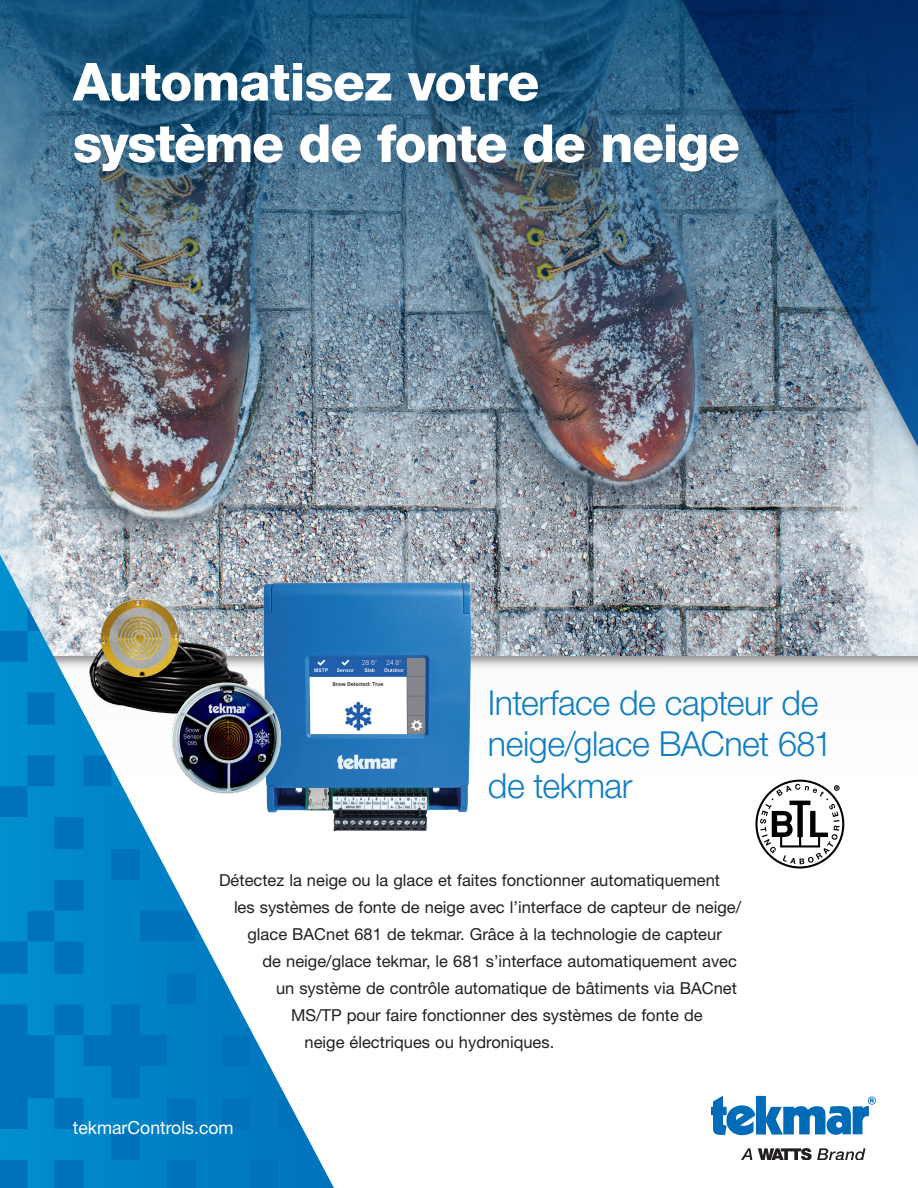
<style>
.page{position:relative;width:918px;height:1188px;background:#fff}
.page>*{position:absolute;margin:0;border:0;box-sizing:border-box;transform-origin:0 0}
.Headline_1__color_va{font:800 52.5px/61.5px "Helvetica Neue LT Std";letter-spacing:-.025em;color:#fff}
.Headline_1__color_va-2{font:300 34.5px/41.4px "Helvetica Neue LT Std";letter-spacing:-.015em;color:#127ec2}
.t1{font:18px "Helvetica Neue LT Std";color:#fff}
.body{font:16.5px "Helvetica Neue LT Std";color:#231f20}
</style>
<div class="page">
<img style="left:0;top:0;width:876px;height:1188px">
<img style="left:259px;top:579px;width:220px;height:258px">
<div style="left:661px;top:0;width:257px;height:884px;background:#231f20;opacity:.21"></div>
<img style="left:668px;top:0;width:250px;height:870px">
<img style="left:78px;top:566px;width:171px;height:165px">
<img style="left:158px;top:644px;width:159px;height:159px">
<svg style="left:755px;top:780px;width:89px;height:88px"></svg>
<p class="Headline_1__color_va" style="left:73px;top:51px;width:669px">Automatisez votre système de fonte de neige</p>
<p class="Headline_1__color_va-2" style="left:488px;top:681px;width:346px">Interface de capteur de neige/glace BACnet 681 de tekmar</p>
<p class="body" style="left:219px;top:870px;width:503px">Détectez la neige ou la glace et faites fonctionner automatiquement</p>
<p class="body" style="left:234px;top:897px;width:509px">les systèmes de fonte de neige avec l’interface de capteur de neige/</p>
<p class="body" style="left:248px;top:924px;width:476px">glace BACnet 681 de tekmar. Grâce à la technologie de capteur</p>
<p class="body" style="left:262px;top:951px;width:476px">de neige/glace tekmar, le 681 s’interface automatiquement avec</p>
<p class="body" style="left:276px;top:978px;width:462px">un système de contrôle automatique de bâtiments via BACnet</p>
<p class="body" style="left:291px;top:1005px;width:413px">MS/TP pour faire fonctionner des systèmes de fonte de</p>
<p class="body" style="left:304px;top:1032px;width:251px">neige électriques ou hydroniques.</p>
<p class="t1" style="left:73px;top:1117px;width:162px">tekmarControls.com</p>
</div>
